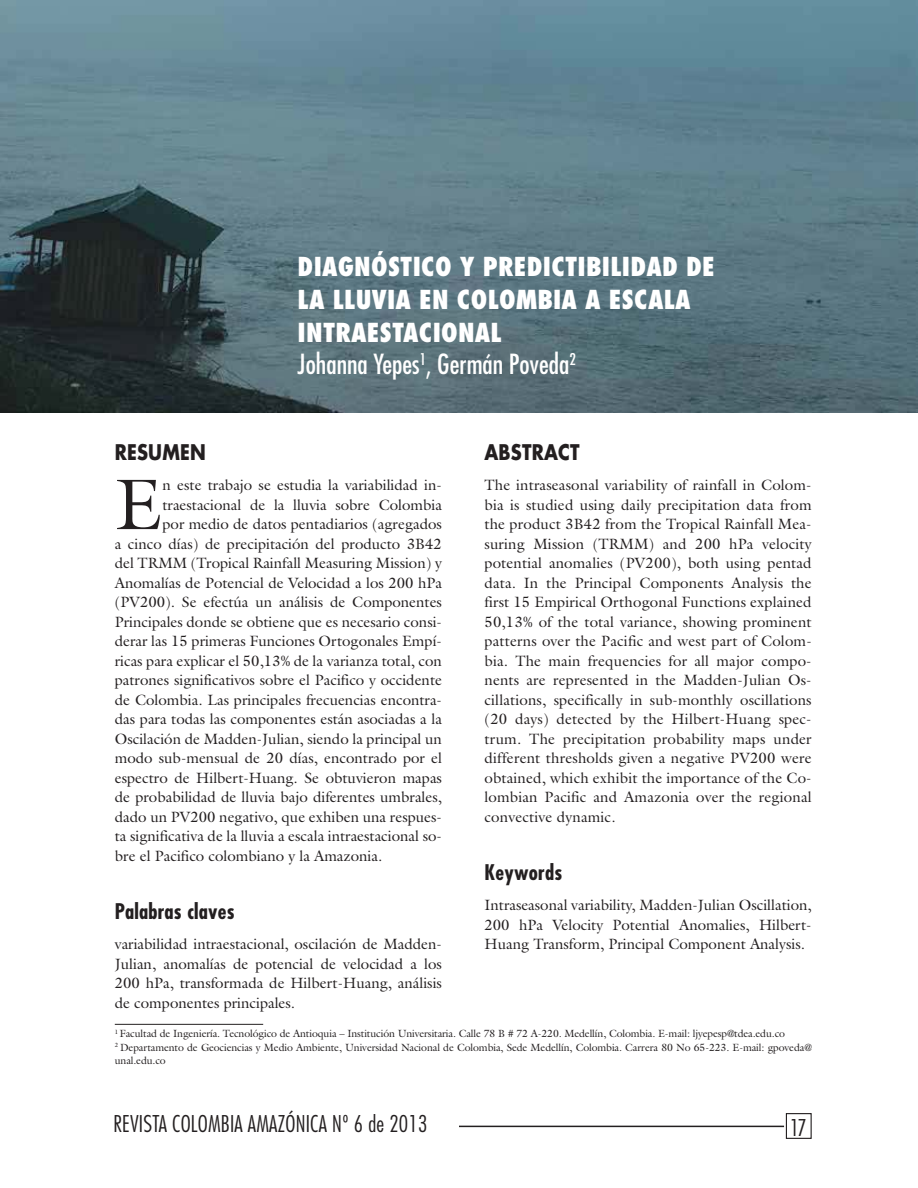
<style>
.page{position:relative;width:918px;height:1188px;background:#fff}
.page>*{position:absolute;margin:0;border:0;box-sizing:border-box;transform-origin:0 0}
.t1{font:72.3px "Galliard Std";color:#231f20}
.t2{font:condensed 27px "Futura Std";color:#fff}
.t3{font:800 condensed 25.5px/33px "Futura Std";letter-spacing:.01em;color:#fff}
.t4{font:300 condensed 22.5px "Futura Std";letter-spacing:.01em;color:#231f20}
.t5{font:700 condensed 21px "Futura Std";letter-spacing:.01em;color:#231f20}
.t6{font:700 21px "Futura Std";letter-spacing:.01em;color:#231f20;scale:.85 1}
.t7{font:15px/19.5px "Galliard Std";color:#231f20;text-align:justify}
.t8{font:10.5px/13.5px "Galliard Std";letter-spacing:-.01em;color:#231f20}
</style>
<div class="page">
<hr style="left:459px;top:1126px;width:325px;height:1px;background:#231f20">
<div style="left:786px;top:1113px;width:26px;height:26px;border:1px solid #231f20"></div>
<img style="left:0;top:0;width:918px;height:412px">
<hr style="left:115px;top:1024px;width:148px;height:1px;background:#231f20">
<h3 class="t3" style="left:298px;top:250px;width:419px">DIAGNÓSTICO Y PREDICTIBILIDAD DE<br>LA LLUVIA EN COLOMBIA A ESCALA<br>INTRAESTACIONAL</h3>
<h2 class="t2" style="left:298px;top:349px;width:280px">Johanna Yepes<sup>1</sup>, Germán Poveda<sup>2</sup></h2>
<h3 class="t6" style="left:115px;top:441px;width:109px">RESUMEN</h3>
<h1 class="t1" style="left:115px;top:477px;width:49px">E</h1>
<p class="t7" style="left:163px;top:477px;width:281px">n este trabajo se estudia la variabilidad in-</p>
<p class="t7" style="left:163px;top:496px;width:281px">traestacional de la lluvia sobre Colombia</p>
<p class="t7" style="left:163px;top:516px;width:281px">por medio de datos pentadiarios (agregados</p>
<p class="t7" style="left:115px;top:535px;width:329px">a cinco días) de precipitación del producto 3B42</p>
<p class="t7" style="left:115px;top:555px;width:329px">del TRMM (Tropical Rainfall Measuring Mission) y</p>
<p class="t7" style="left:115px;top:574px;width:329px">Anomalías de Potencial de Velocidad a los 200 hPa</p>
<p class="t7" style="left:115px;top:594px;width:329px">(PV200). Se efectúa un análisis de Componentes</p>
<p class="t7" style="left:115px;top:613px;width:329px">Principales donde se obtiene que es necesario consi-</p>
<p class="t7" style="left:115px;top:633px;width:329px">derar las 15 primeras Funciones Ortogonales Empí-</p>
<p class="t7" style="left:115px;top:652px;width:329px">ricas para explicar el 50,13% de la varianza total, con</p>
<p class="t7" style="left:115px;top:672px;width:329px">patrones significativos sobre el Pacifico y occidente</p>
<p class="t7" style="left:115px;top:691px;width:329px">de Colombia. Las principales frecuencias encontra-</p>
<p class="t7" style="left:115px;top:711px;width:329px">das para todas las componentes están asociadas a la</p>
<p class="t7" style="left:115px;top:730px;width:329px">Oscilación de Madden-Julian, siendo la principal un</p>
<p class="t7" style="left:115px;top:750px;width:329px">modo sub-mensual de 20 días, encontrado por el</p>
<p class="t7" style="left:115px;top:769px;width:329px">espectro de Hilbert-Huang. Se obtuvieron mapas</p>
<p class="t7" style="left:115px;top:789px;width:329px">de probabilidad de lluvia bajo diferentes umbrales,</p>
<p class="t7" style="left:115px;top:808px;width:329px">dado un PV200 negativo, que exhiben una respues-</p>
<p class="t7" style="left:115px;top:828px;width:329px">ta significativa de la lluvia a escala intraestacional so-</p>
<p class="t7" style="left:115px;top:847px;width:269px">bre el Pacifico colombiano y la Amazonia.</p>
<h3 class="t5" style="left:115px;top:900px;width:121px">Palabras claves</h3>
<p class="t7" style="left:115px;top:936px;width:329px">variabilidad intraestacional, oscilación de Madden-Julian, anomalías de potencial de velocidad a los 200 hPa, transformada de Hilbert-Huang, análisis de componentes principales.</p>
<h3 class="t6" style="left:485px;top:441px;width:113px">ABSTRACT</h3>
<p class="t7" style="left:485px;top:477px;width:329px">The intraseasonal variability of rainfall in Colom&shy;bia is studied using daily precipitation data from the product 3B42 from the Tropical Rainfall Mea&shy;suring Mission (TRMM) and 200 hPa velocity potential anomalies (PV200), both using pentad data. In the Principal Components Analysis the first 15 Empirical Orthogonal Functions explained 50,13% of the total variance, showing prominent patterns over the Pacific and west part of Colom&shy;bia. The main frequencies for all major compo&shy;nents are represented in the Madden-Julian Os&shy;cillations, specifically in sub-monthly oscillations (20 days) detected by the Hilbert-Huang spec&shy;trum. The precipitation probability maps under different thresholds given a negative PV200 were obtained, which exhibit the importance of the Co&shy;lombian Pacific and Amazonia over the regional convective dynamic.</p>
<h3 class="t5" style="left:485px;top:861px;width:79px">Keywords</h3>
<p class="t7" style="left:485px;top:897px;width:329px">Intraseasonal variability, Madden-Julian Oscillation, 200 hPa Velocity Potential Anomalies, Hilbert-Huang Transform, Principal Component Analysis.</p>
<p class="t8" style="left:115px;top:1028px;width:698px"><sup>1</sup> Facultad de Ingeniería. Tecnológico de Antioquia – Institución Universitaria. Calle 78 B # 72 A-220. Medellín, Colombia. E-mail: ljyepesp@tdea.edu.co<br><sup>2</sup> Departamento de Geociencias y Medio Ambiente, Universidad Nacional de Colombia, Sede Medellín, Colombia. Carrera 80 No 65-223. E-mail: gpoveda@ unal.edu.co</p>
<h3 class="t4" style="left:113px;top:1111px;width:316px">REVISTA COLOMBIA AMAZÓNICA Nº 6 de 2013</h3>
<h3 class="t4" style="left:790px;top:1115px;width:19px">17</h3>
</div>
